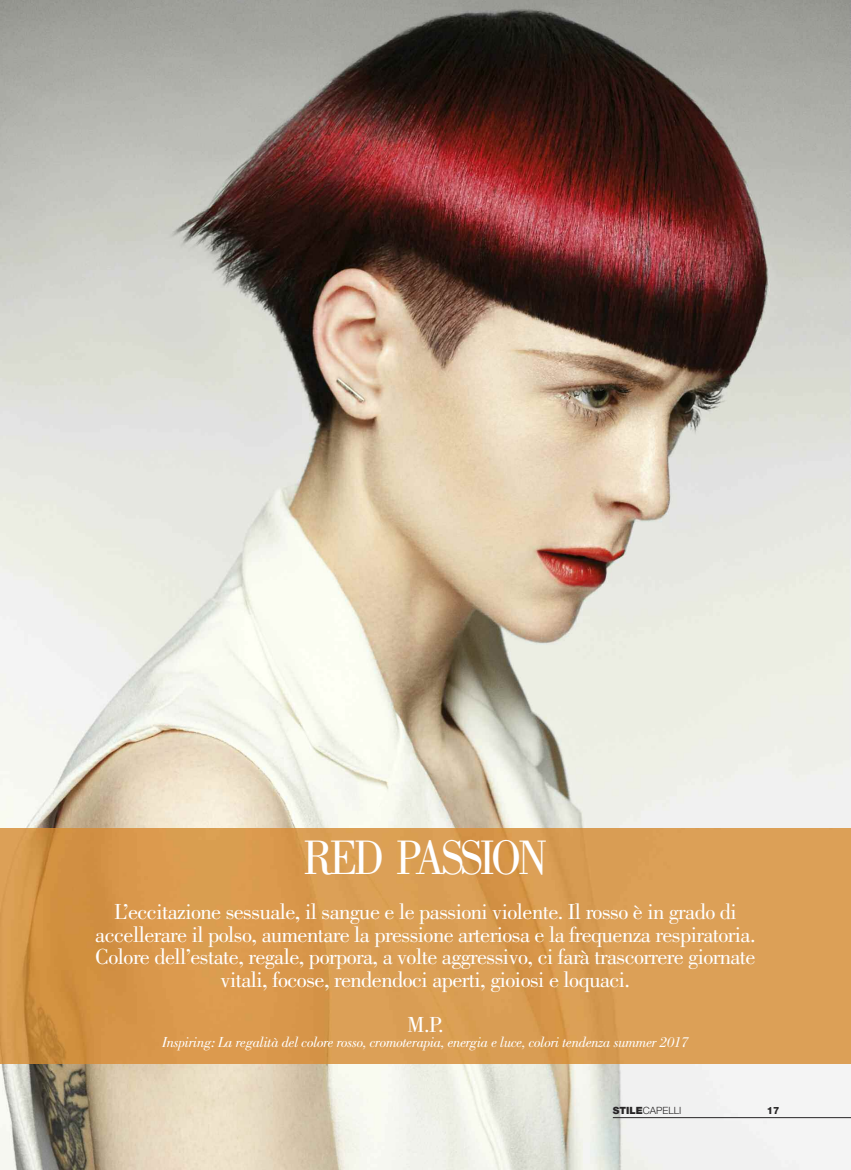
<style>
.page{position:relative;width:851px;height:1170px;background:#fff}
.page>*{position:absolute;margin:0;border:0;box-sizing:border-box;transform-origin:0 0}
.t1{font:50px "Bodoni Std";letter-spacing:-.075em;color:#fff;scale:.9 1}
.t2{font:22.5px/22.5px "Bodoni Std";letter-spacing:-.025em;color:#fff;text-align:center}
.t3{font:italic 15px "Bodoni Std";letter-spacing:-.025em;color:#fff}
.t4{font:300 10px "Helvetica Neue LT Std";color:#272526}
.t5{font:800 10px "Helvetica Neue LT Std";color:#272526}
.s1{font-weight:900}
</style>
<div class="page">
<img style="left:0;top:0;width:850px;height:1169px">
<hr style="left:612px;top:1117px;width:238px;height:1px;background:#272526">
<img style="left:0;top:828px;width:850px;height:235px">
<h1 class="t1" style="left:303px;top:839px;width:273px">RED PASSION</h1>
<p class="t2" style="left:95px;top:902px;width:661px">L’eccitazione sessuale, il sangue e le passioni violente. Il rosso è in grado di accellerare il polso, aumentare la pressione arteriosa e la frequenza respiratoria.<br>Colore dell’estate, regale, porpora, a volte aggressivo, ci farà trascorrere giornate vitali, focose, rendendoci aperti, gioiosi e loquaci.</p>
<p class="t2" style="left:407px;top:1014px;width:38px">M.P.</p>
<p class="t3" style="left:162px;top:1036px;width:528px">Inspiring: La regalità del colore rosso, cromoterapia, energia e luce, colori tendenza summer 2017</p>
<p class="t4" style="left:612px;top:1106px;width:70px"><span class="s1">STILE</span>CAPELLI</p>
<p class="t5" style="left:766px;top:1106px;width:14px">17</p>
</div>
